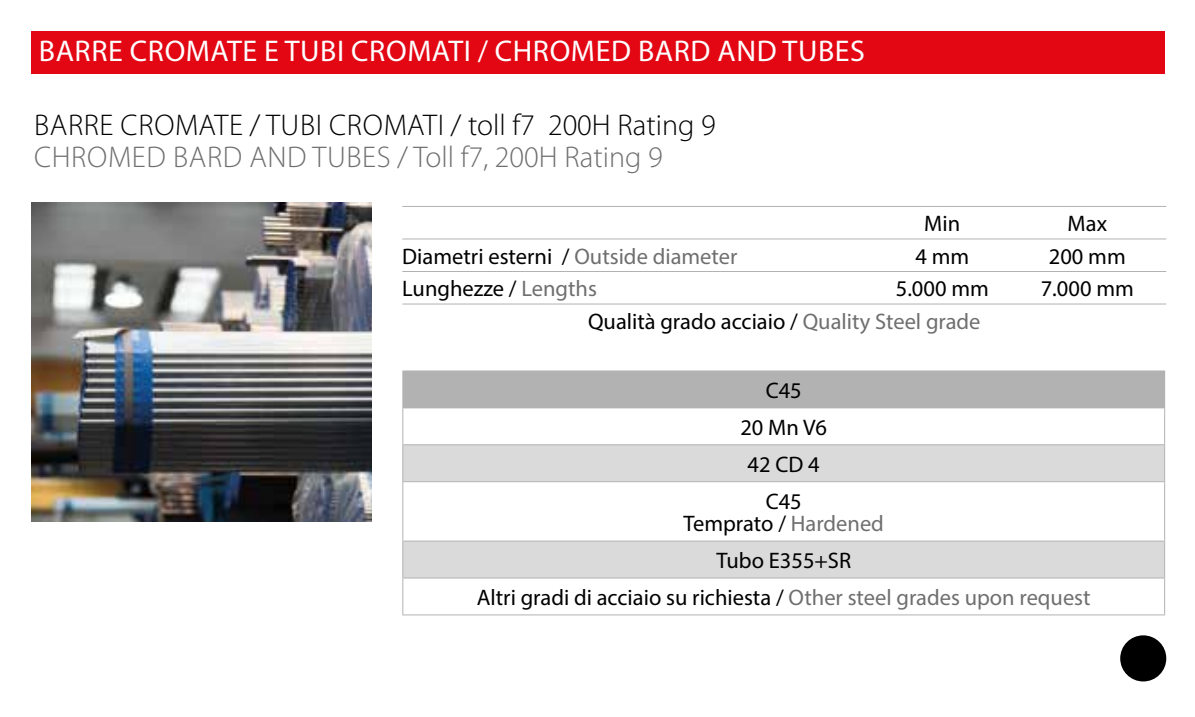
<style>
.page{position:relative;width:1195px;height:717px;background:#fff}
.page>*{position:absolute;margin:0;border:0;box-sizing:border-box;transform-origin:0 0}
.t1{font:30px "Myriad Pro";letter-spacing:.02em;color:#fff}
.t2{font:300 30px "Myriad Pro";letter-spacing:.015em;color:#000}
.t3{font:300 30px "Myriad Pro";letter-spacing:.02em;color:#706f6f}
.t4{font:22.5px/37px "Myriad Pro";color:#000;text-align:center}
.s1{color:#706f6f}
</style>
<div class="page">
<hr style="left:402px;top:206px;width:764px;height:1px;background:#b3b2b2">
<hr style="left:402px;top:238px;width:764px;height:1px;background:#b3b2b2">
<hr style="left:402px;top:271px;width:764px;height:1px;background:#b3b2b2">
<hr style="left:402px;top:303px;width:764px;height:1px;background:#b3b2b2">
<div style="left:403px;top:371px;width:762px;height:37px;background:#b3b2b2"></div>
<div style="left:403px;top:445px;width:761px;height:36px;background:#dadada"></div>
<svg style="left:403px;top:482px;width:761px;height:132px"></svg>
<hr style="left:402px;top:370px;width:763px;height:1px;background:#b3b2b2">
<hr style="left:402px;top:371px;width:1px;height:36px;background:#b3b2b2">
<hr style="left:402px;top:407px;width:763px;height:1px;background:#b3b2b2">
<hr style="left:402px;top:408px;width:1px;height:36px;background:#b3b2b2">
<hr style="left:1164px;top:408px;width:1px;height:36px;background:#b3b2b2">
<hr style="left:402px;top:444px;width:763px;height:1px;background:#b3b2b2">
<hr style="left:402px;top:445px;width:1px;height:36px;background:#b3b2b2">
<hr style="left:1164px;top:445px;width:1px;height:36px;background:#b3b2b2">
<hr style="left:402px;top:481px;width:763px;height:1px;background:#b3b2b2">
<hr style="left:402px;top:482px;width:1px;height:58px;background:#b3b2b2">
<hr style="left:1164px;top:482px;width:1px;height:58px;background:#b3b2b2">
<hr style="left:402px;top:540px;width:763px;height:1px;background:#b3b2b2">
<hr style="left:402px;top:541px;width:1px;height:36px;background:#b3b2b2">
<hr style="left:1164px;top:541px;width:1px;height:36px;background:#b3b2b2">
<hr style="left:402px;top:577px;width:763px;height:1px;background:#b3b2b2">
<hr style="left:402px;top:578px;width:1px;height:36px;background:#b3b2b2">
<hr style="left:1164px;top:578px;width:1px;height:36px;background:#b3b2b2">
<hr style="left:402px;top:614px;width:763px;height:1px;background:#b3b2b2">
<div style="left:1124px;top:639px;width:39px;height:38px;background:#000;border-radius:50%"></div>
<div style="left:1120px;top:635px;width:46px;height:46px;border:8px solid #000;border-radius:50%"></div>
<img style="left:31px;top:202px;width:341px;height:319px">
<div style="left:31px;top:31px;width:1134px;height:43px;background:#e30613"></div>
<h1 class="t1" style="left:39px;top:32px;width:828px">BARRE CROMATE E TUBI CROMATI / CHROMED BARD AND TUBES</h1>
<h1 class="t2" style="left:34px;top:107px;width:683px">BARRE CROMATE / TUBI CROMATI / toll f7 200H Rating 9</h1>
<h1 class="t3" style="left:34px;top:139px;width:630px">CHROMED BARD AND TUBES / Toll f7, 200H Rating 9</h1>
<p class="t4" style="left:924px;top:205px;width:38px">Min</p>
<p class="t4" style="left:1068px;top:205px;width:41px">Max</p>
<p class="t4" style="left:402px;top:237px;width:337px">Diametri esterni / <span class="s1">Outside diameter</span></p>
<p class="t4" style="left:915px;top:237px;width:55px">4 mm</p>
<p class="t4" style="left:1049px;top:237px;width:78px">200 mm</p>
<p class="t4" style="left:402px;top:270px;width:196px">Lunghezze / <span class="s1">Lengths</span></p>
<p class="t4" style="left:896px;top:270px;width:95px">5.000 mm</p>
<p class="t4" style="left:1041px;top:270px;width:95px">7.000 mm</p>
<p class="t4" style="left:588px;top:302px;width:394px">Qualità grado acciaio / <span class="s1">Quality Steel grade</span></p>
<p class="t4" style="left:740px;top:371px;width:88px">C45<br>20 Mn V6<br>42 CD 4<br>C45</p>
<p class="t4" style="left:477px;top:504px;width:615px">Temprato / <span class="s1">Hardened<br></span>Tubo E355+SR<br>Altri gradi di acciaio su richiesta / <span class="s1">Other steel grades upon request</span></p>
</div>
